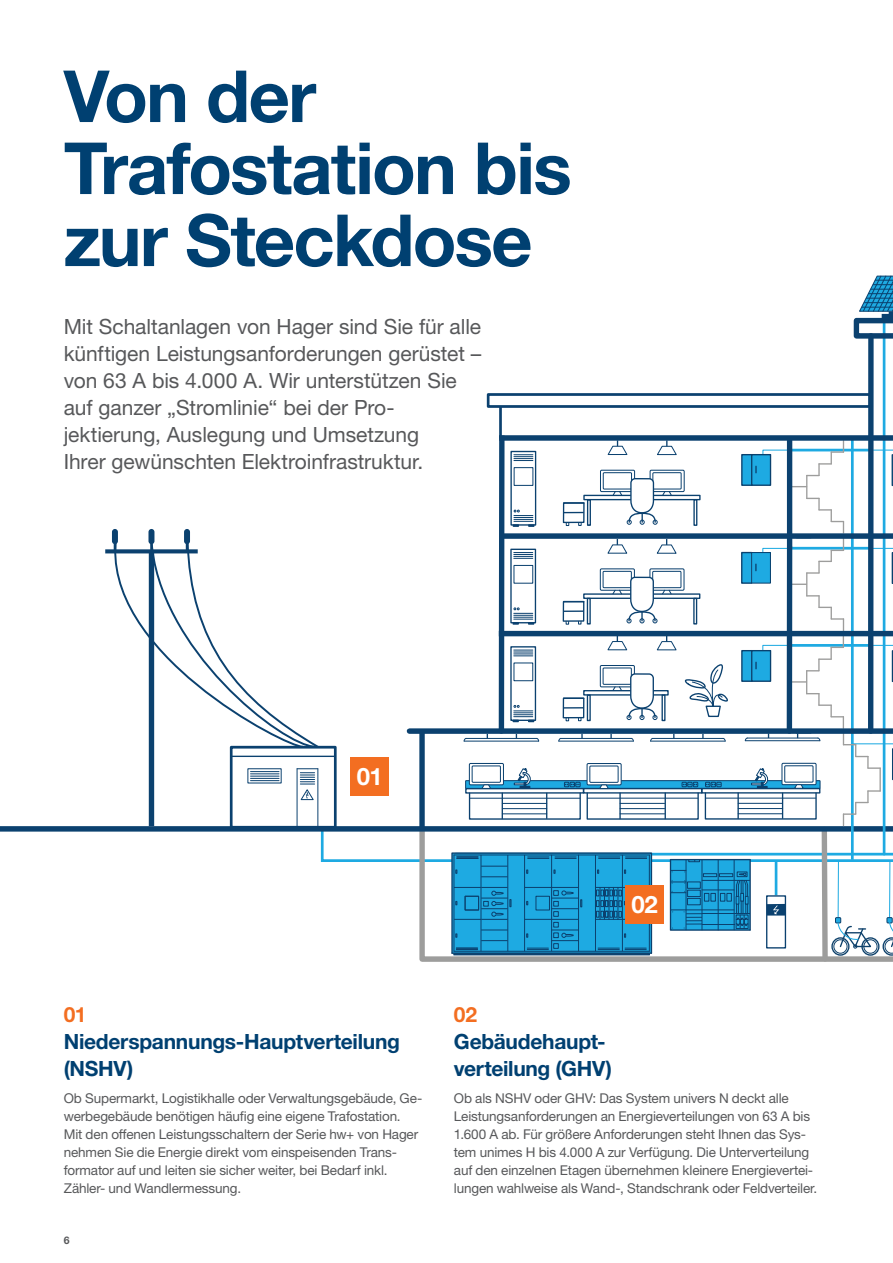
<style>
.page{position:relative;width:893px;height:1263px;background:#fff}
.page>*{position:absolute;margin:0;border:0;box-sizing:border-box;transform-origin:0 0}
.hager_Headline_48pt_48pt_bold{font:700 72px/72px "Helvetica Neue LTW1 G";letter-spacing:-.025em;color:#004071}
.hager_Headline_16pt_18pt_bold{font:700 24px "Helvetica Neue LTW1 G";color:#fff}
.hager_Teaser_text_14pt_18pt_roman{font:21px/27px "Helvetica Neue LTW1 G";letter-spacing:-.005em;color:#57585a}
.hager_Teaser_text_14pt_18pt_roman-2{font:700 21px/27px "Helvetica Neue LTW1 G";letter-spacing:-.015em;color:#004071}
.hager_Teaser_text_14pt_18pt_roman-3{font:700 21px "Helvetica Neue LTW1 G";color:#f36e21}
.hager_Teaser_text_14pt_18pt_roman-4{font:13.5px/18px "Helvetica Neue LTW1 G";letter-spacing:-.01em;color:#57585a}
.hager_Pagina_7pt_9pt_bold{font:700 10.5px "Helvetica Neue LTW1 G";color:#57585a}
</style>
<div class="page">
<div style="left:0;top:826px;width:893px;height:5px;background:#0b416f"></div>
<hr style="left:883px;top:321px;width:2px;height:533px;background:#1eaae2">
<div style="left:868px;top:336px;width:6px;height:395px;background:#0b416f"></div>
<div style="left:499px;top:435px;width:394px;height:6px;background:#0b416f"></div>
<div style="left:487px;top:393px;width:384px;height:15px;border:3px solid #0b416f"></div>
<svg style="left:100px;top:440px;width:793px;height:522px"></svg>
<hr style="left:297px;top:769px;width:1px;height:58px;background:#0b416f">
<hr style="left:232px;top:756px;width:103px;height:1px;background:#0b416f">
<svg style="left:854px;top:275px;width:39px;height:64px"></svg>
<hr style="left:499px;top:406px;width:3px;height:32px;background:#0b416f">
<div style="left:351px;top:757px;width:38px;height:39px;background:#f36e21"></div>
<div style="left:626px;top:886px;width:38px;height:38px;background:#f36e21"></div>
<p class="hager_Headline_48pt_48pt_bold" style="left:64px;top:60px;width:510px">Von der<br>Trafostation bis zur Steckdose</p>
<p class="hager_Teaser_text_14pt_18pt_roman" style="left:64px;top:312px;width:419px">Mit Schaltanlagen von Hager sind Sie für alle künftigen Leistungsanforderungen gerüstet – von 63 A bis 4.000 A. Wir unterstützen Sie auf ganzer „Stromlinie“ bei der Pro&shy;jektierung, Auslegung und Umsetzung<br>Ihrer gewünschten Elektroinfrastruktur.</p>
<p class="hager_Headline_16pt_18pt_bold" style="left:357px;top:762px;width:27px">01</p>
<p class="hager_Headline_16pt_18pt_bold" style="left:631px;top:890px;width:28px">02</p>
<p class="hager_Teaser_text_14pt_18pt_roman-3" style="left:64px;top:1002px;width:24px">01</p>
<p class="hager_Teaser_text_14pt_18pt_roman-2" style="left:64px;top:1028px;width:338px">Niederspannungs-Hauptverteilung (NSHV)</p>
<p class="hager_Teaser_text_14pt_18pt_roman-4" style="left:64px;top:1089px;width:360px">Ob Supermarkt, Logistikhalle oder Verwaltungsgebäude, Ge&shy;werbegebäude benötigen häufig eine eigene Trafostation.<br>Mit den offenen Leistungsschaltern der Serie hw+ von Hager nehmen Sie die Energie direkt vom einspeisenden Trans&shy;formator auf und leiten sie sicher weiter, bei Bedarf inkl.<br>Zähler- und Wandlermessung.</p>
<p class="hager_Pagina_7pt_9pt_bold" style="left:64px;top:1233px;width:7px">6</p>
<p class="hager_Teaser_text_14pt_18pt_roman-3" style="left:454px;top:1002px;width:25px">02</p>
<p class="hager_Teaser_text_14pt_18pt_roman-2" style="left:454px;top:1028px;width:153px">Gebäudehaupt-</p>
<p class="hager_Teaser_text_14pt_18pt_roman-2" style="left:454px;top:1055px;width:159px">verteilung (GHV)</p>
<p class="hager_Teaser_text_14pt_18pt_roman-4" style="left:454px;top:1089px;width:365px">Ob als NSHV oder GHV: Das System univers N deckt alle Leistungsanforderungen an Energieverteilungen von 63 A bis 1.600 A ab. Für größere Anforderungen steht Ihnen das Sys&shy;tem unimes H bis 4.000 A zur Verfügung. Die Unterverteilung auf den einzelnen Etagen übernehmen kleinere Energievertei&shy;lungen wahlweise als Wand-, Standschrank oder Feldverteiler.</p>
</div>
